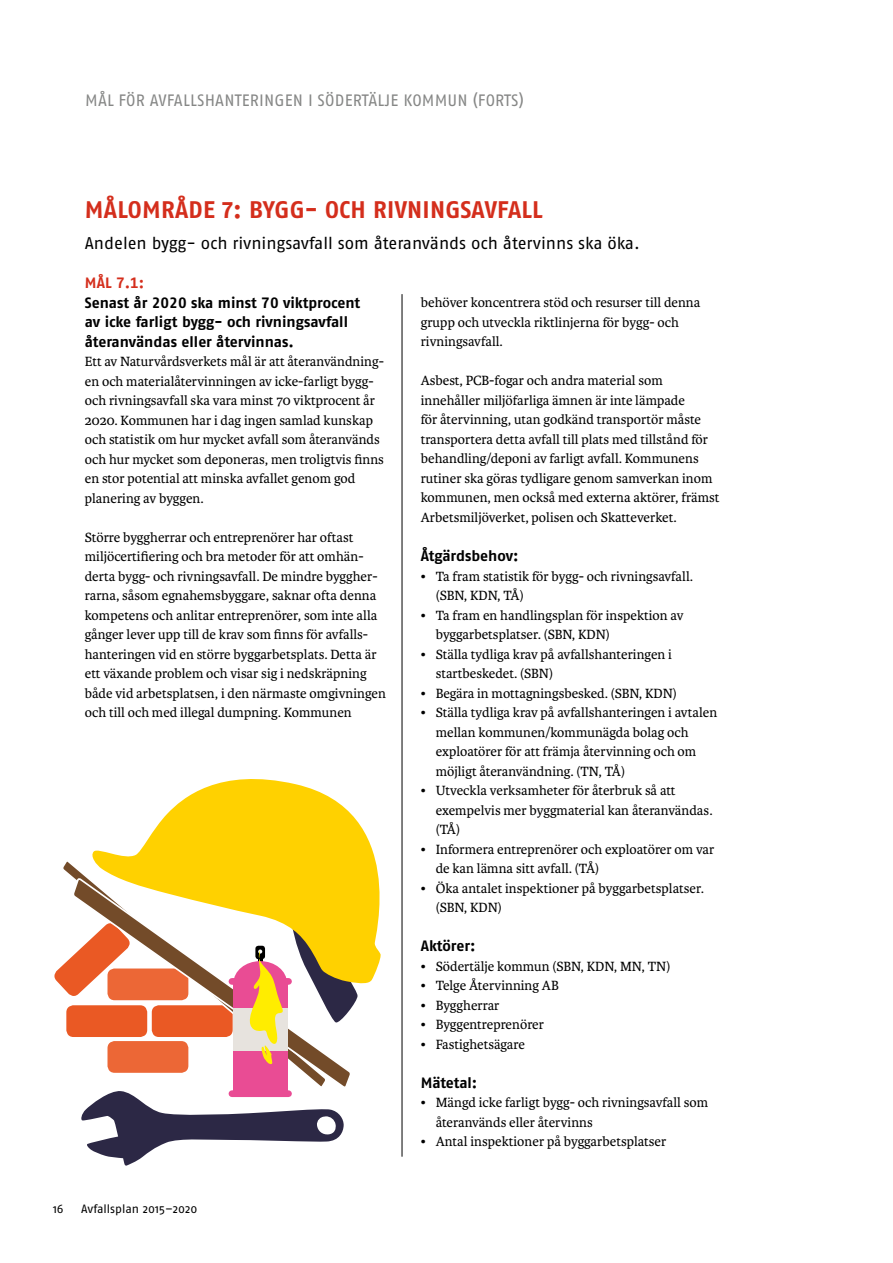
<style>
.page{position:relative;width:893px;height:1263px;background:#fff}
.page>*{position:absolute;margin:0;border:0;box-sizing:border-box;transform-origin:0 0}
.t1{font:700 24px "Fago Pro";letter-spacing:.01em;color:#d42e1c}
.t2{font:16.95px "Fago Pro";letter-spacing:-.005em;color:#000}
.t3{font:16.5px "Fago Pro";letter-spacing:.01em;color:#868786}
.t4{font:700 15px/19.5px "Fago Pro";letter-spacing:-.005em;color:#000}
.t5{font:700 15px "Fago Pro";color:#d42e1c}
.t6{font:14.25px/19.5px "Karmina";color:#000}
.t7{font:12px "Fago Pro";color:#000}
</style>
<div class="page">
<hr style="left:402px;top:294px;width:1px;height:863px;background:#000">
<svg style="left:81px;top:1090px;width:263px;height:76px"></svg>
<svg style="left:353px;top:986px;width:5px;height:20px"></svg>
<svg style="left:92px;top:766px;width:311px;height:218px"></svg>
<svg style="left:54px;top:967px;width:7px;height:19px"></svg>
<svg style="left:61px;top:859px;width:267px;height:178px"></svg>
<svg style="left:71px;top:877px;width:282px;height:213px"></svg>
<div style="left:255px;top:946px;width:10px;height:13px;background:#000;border-radius:3px"></div>
<div style="left:233px;top:981px;width:54px;height:114px;background:#e94c94"></div>
<div style="left:232px;top:978px;width:57px;height:7px;background:#e94c94"></div>
<div style="left:232px;top:1090px;width:57px;height:7px;background:#e94c94"></div>
<div style="left:233px;top:961px;width:54px;height:44px;background:#e94c94;border-radius:50%"></div>
<div style="left:233px;top:1008px;width:54px;height:43px;background:#e7e3de"></div>
<svg style="left:246px;top:949px;width:37px;height:115px"></svg>
<p class="t3" style="left:85px;top:90px;width:440px">MÅL FÖR AVFALLSHANTERINGEN I SÖDERTÄLJE KOMMUN (FORTS)</p>
<h1 class="t1" style="left:85px;top:195px;width:459px">MÅLOMRÅDE 7: BYGG- OCH RIVNINGSAVFALL</h1>
<p class="t2" style="left:85px;top:233px;width:556px">Andelen bygg- och rivningsavfall som återanvänds och återvinns ska öka.</p>
<p class="t5" style="left:85px;top:274px;width:61px">MÅL 7.1:</p>
<p class="t4" style="left:85px;top:293px;width:277px">Senast år 2020 ska minst 70 viktprocent av icke farligt bygg- och rivningsavfall återanvändas eller återvinnas.</p>
<p class="t6" style="left:85px;top:352px;width:301px">Ett av Naturvårdsverkets mål är att återanvändning&shy;en och materialåtervinningen av icke-farligt bygg&shy;och rivningsavfall ska vara minst 70 viktprocent år 2020. Kommunen har i dag ingen samlad kunskap och statistik om hur mycket avfall som återanvänds och hur mycket som deponeras, men troligtvis finns en stor potential att minska avfallet genom god planering av byggen.</p>
<p class="t6" style="left:85px;top:527px;width:303px">Större byggherrar och entreprenörer har oftast miljöcertifiering och bra metoder för att omhän&shy;derta bygg- och rivningsavfall. De mindre byggher&shy;rarna, såsom egnahemsbyggare, saknar ofta denna kompetens och anlitar entreprenörer, som inte alla gånger lever upp till de krav som finns för avfalls&shy;hanteringen vid en större byggarbetsplats. Detta är ett växande problem och visar sig i nedskräpning både vid arbetsplatsen, i den närmaste omgivningen och till och med illegal dumpning. Kommunen</p>
<p class="t6" style="left:421px;top:293px;width:281px">behöver koncentrera stöd och resurser till denna grupp och utveckla riktlinjerna för bygg- och rivningsavfall.</p>
<p class="t6" style="left:421px;top:371px;width:300px">Asbest, PCB-fogar och andra material som innehåller miljöfarliga ämnen är inte lämpade<br>för återvinning, utan godkänd transportör måste transportera detta avfall till plats med tillstånd för behandling/deponi av farligt avfall. Kommunens rutiner ska göras tydligare genom samverkan inom kommunen, men också med externa aktörer, främst Arbetsmiljöverket, polisen och Skatteverket.</p>
<p class="t4" style="left:421px;top:546px;width:99px">Åtgärdsbehov:</p>
<p class="t6" style="left:436px;top:566px;width:259px;text-indent:-15px">• Ta fram statistik för bygg- och rivningsavfall. (SBN, KDN, TÅ)</p>
<p class="t6" style="left:436px;top:605px;width:249px;text-indent:-15px">• Ta fram en handlingsplan för inspektion av byggarbetsplatser. (SBN, KDN)</p>
<p class="t6" style="left:436px;top:644px;width:238px;text-indent:-15px">• Ställa tydliga krav på avfallshanteringen i startbeskedet. (SBN)</p>
<p class="t6" style="left:421px;top:683px;width:258px">• Begära in mottagningsbesked. (SBN, KDN)</p>
<p class="t6" style="left:436px;top:703px;width:283px;text-indent:-15px">• Ställa tydliga krav på avfallshanteringen i avtalen mellan kommunen/kommunägda bolag och exploatörer för att främja återvinning och om möjligt återanvändning. (TN, TÅ)</p>
<p class="t6" style="left:436px;top:781px;width:278px;text-indent:-15px">• Utveckla verksamheter för återbruk så att exempelvis mer byggmaterial kan återanvändas. (TÅ)</p>
<p class="t6" style="left:436px;top:839px;width:280px;text-indent:-15px">• Informera entreprenörer och exploatörer om var de kan lämna sitt avfall. (TÅ)</p>
<p class="t6" style="left:436px;top:878px;width:270px;text-indent:-15px">• Öka antalet inspektioner på byggarbetsplatser. (SBN, KDN)</p>
<p class="t4" style="left:421px;top:936px;width:56px">Aktörer:</p>
<p class="t6" style="left:421px;top:956px;width:251px">• Södertälje kommun (SBN, KDN, MN, TN)</p>
<p class="t6" style="left:421px;top:976px;width:139px">• Telge Återvinning AB</p>
<p class="t6" style="left:421px;top:995px;width:80px">• Byggherrar</p>
<p class="t6" style="left:421px;top:1015px;width:125px">• Byggentreprenörer</p>
<p class="t6" style="left:421px;top:1034px;width:106px">• Fastighetsägare</p>
<p class="t4" style="left:421px;top:1073px;width:58px">Mätetal:</p>
<p class="t6" style="left:436px;top:1093px;width:274px;text-indent:-15px">• Mängd icke farligt bygg- och rivningsavfall som återanvänds eller återvinns</p>
<p class="t6" style="left:421px;top:1132px;width:247px">• Antal inspektioner på byggarbetsplatser</p>
<p class="t7" style="left:53px;top:1201px;width:12px">16</p>
<p class="t7" style="left:81px;top:1201px;width:118px">Avfallsplan 2015–2020</p>
</div>
